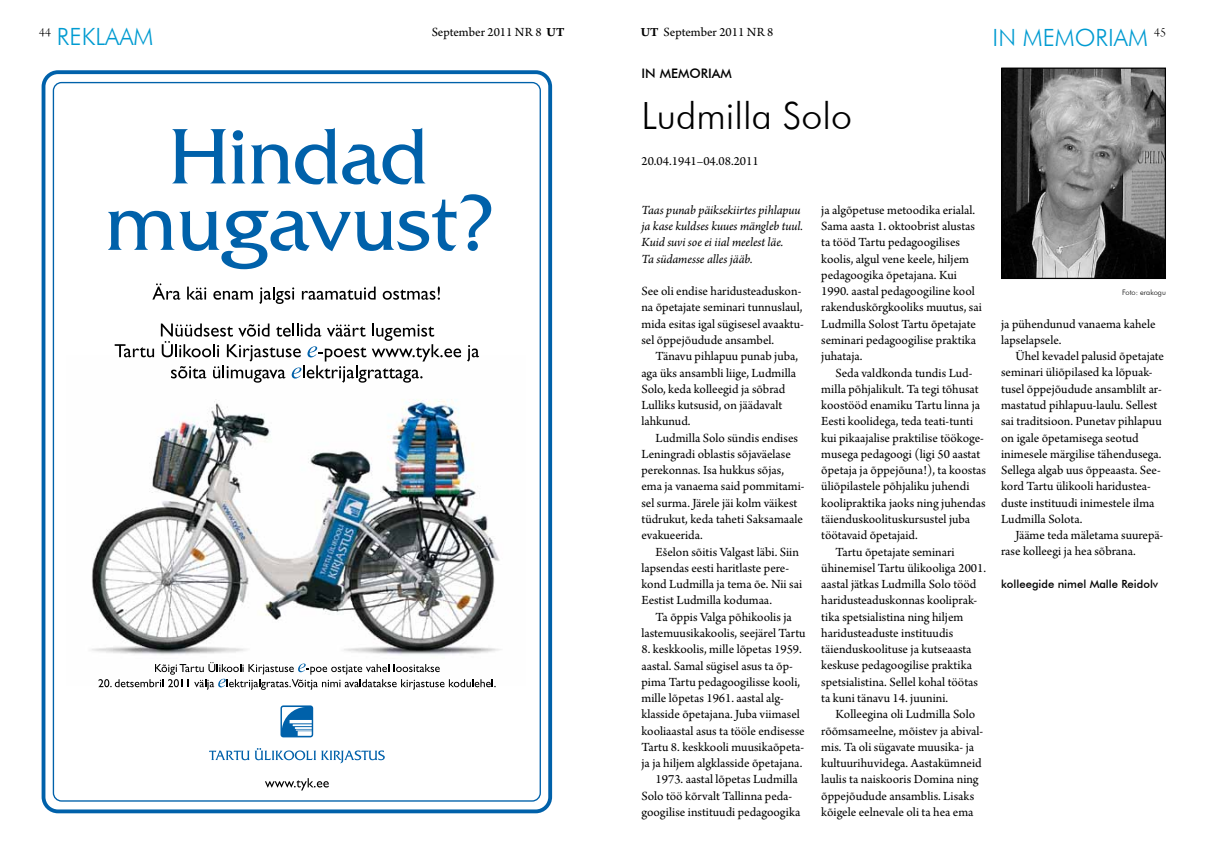
<style>
.page{position:relative;width:1205px;height:851px;background:#fff}
.page>*{position:absolute;margin:0;border:0;box-sizing:border-box;transform-origin:0 0}
.t1{font:300 37.5px "Futura BT";color:#000}
.t2{font:300 23.75px "Futura BT";color:#009bd1}
.t3{font:13.12px/16.2px "Arno Pro";color:#000}
.t4{font:italic 13.12px/16.2px "Arno Pro";letter-spacing:-.005em;color:#000}
.t5{font:500 13.12px "Futura BT";color:#000}
.t6{font:13.12px "Arno Pro Light Display";color:#000}
.t7{font:500 11.25px "Futura BT";color:#000}
.t8{font:300 7.5px "Futura BT";color:#000}
.s1{font-weight:700}
</style>
<div class="page">
<img style="left:1003px;top:70px;width:161px;height:207px">
<div style="left:1001px;top:68px;width:165px;height:211px;border:1px solid #000"></div>
<div style="left:42px;top:70px;width:510px;height:743px;border:4px solid #0061aa;border-radius:14px"></div>
<img style="left:91px;top:356px;width:410px;height:299px">
<svg style="left:209px;top:748px;width:176px;height:15px"></svg>
<svg style="left:280px;top:705px;width:33px;height:32px"></svg>
<svg style="left:172px;top:129px;width:54px;height:54px"></svg>
<svg style="left:232px;top:130px;width:13px;height:53px"></svg>
<svg style="left:251px;top:128px;width:174px;height:56px"></svg>
<svg style="left:108px;top:194px;width:383px;height:75px"></svg>
<svg style="left:152px;top:283px;width:28px;height:17px"></svg>
<svg style="left:187px;top:286px;width:19px;height:14px"></svg>
<svg style="left:213px;top:291px;width:40px;height:9px"></svg>
<svg style="left:259px;top:287px;width:35px;height:17px"></svg>
<svg style="left:302px;top:286px;width:74px;height:14px"></svg>
<svg style="left:383px;top:286px;width:57px;height:14px"></svg>
<svg style="left:98px;top:662px;width:398px;height:27px"></svg>
<svg style="left:265px;top:778px;width:64px;height:12px"></svg>
<svg style="left:115px;top:344px;width:39px;height:13px"></svg>
<svg style="left:467px;top:345px;width:12px;height:16px"></svg>
<svg style="left:161px;top:323px;width:300px;height:59px"></svg>
<h2 class="t2" style="left:57px;top:22px;width:27px">REKLAAM</h2>
<h2 class="t2" style="left:992px;top:23px;width:49px">IN MEMO</h2>
<h2 class="t2" style="left:1095px;top:23px;width:26px">RIAM</h2>
<p class="t5" style="left:641px;top:65px;width:92px">IN MemoriaM</p>
<p class="t6" style="left:39px;top:25px;width:13px">44</p>
<p class="t3" style="left:432px;top:25px;width:134px">September 2011 nr 8 <span class="s1">UT</span></p>
<p class="t3" style="left:641px;top:25px;width:134px"><span class="s1">UT</span> September 2011 nr 8</p>
<p class="t6" style="left:1154px;top:25px;width:13px">45</p>
<h1 class="t1" style="left:641px;top:92px;width:212px">LUDMILLA SOLO</h1>
<p class="t3" style="left:641px;top:154px;width:119px">20.04.1941–04.08.2011</p>
<p class="t4" style="left:641px;top:202px;width:163px">Taas punab päiksekiirtes pihlapuu ja kase kuldses kuues mängleb tuul.<br>Kuid suvi soe ei iial meelest läe.<br>Ta südamesse alles jääb.</p>
<p class="t3" style="left:641px;top:284px;width:164px">See oli endise haridusteaduskon&shy;na õpetajate seminari tunnuslaul, mida esitas igal sügisesel avaaktu&shy;sel õppejõudude ansambel.</p>
<p class="t3" style="left:641px;top:349px;width:158px;text-indent:14px">Tänavu pihlapuu punab juba, aga üks ansambli liige, Ludmilla<br>Solo, keda kolleegid ja sõbrad<br>Lulliks kutsusid, on jäädavalt lahkunud.</p>
<p class="t3" style="left:641px;top:430px;width:164px;text-indent:14px">Ludmilla Solo sündis endises<br>Leningradi oblastis sõjaväelase perekonnas. Isa hukkus sõjas, ema ja vanaema said pommitami&shy;sel surma. Järele jäi kolm väikest tüdrukut, keda taheti Saksamaale evakueerida.</p>
<p class="t3" style="left:641px;top:544px;width:162px;text-indent:14px">Ešelon sõitis Valgast läbi. Siin lapsendas eesti haritlaste pere&shy;kond Ludmilla ja tema õe. Nii sai<br>Eestist Ludmilla kodumaa.</p>
<p class="t3" style="left:641px;top:609px;width:166px;text-align:center">Ta õppis Valga põhikoolis ja lastemuusikakoolis, seejärel Tartu</p>
<p class="t3" style="left:641px;top:641px;width:162px">8. keskkoolis, mille lõpetas 1959.</p>
<p class="t3" style="left:641px;top:658px;width:153px">aastal. Samal sügisel asus ta õp-</p>
<p class="t3" style="left:641px;top:674px;width:160px">pima Tartu pedagoogilisse kooli,</p>
<p class="t3" style="left:641px;top:690px;width:144px">mille lõpetas 1961. aastal alg-</p>
<p class="t3" style="left:641px;top:706px;width:160px">klasside õpetajana. Juba viimasel</p>
<p class="t3" style="left:641px;top:723px;width:165px">kooliaastal asus ta tööle endisesse</p>
<p class="t3" style="left:641px;top:739px;width:164px">Tartu 8. keskkooli muusikaõpeta-</p>
<p class="t3" style="left:641px;top:755px;width:162px">ja ja hiljem algklasside õpetajana.</p>
<p class="t3" style="left:656px;top:771px;width:144px">1973. aastal lõpetas Ludmilla</p>
<p class="t3" style="left:641px;top:788px;width:152px">Solo töö kõrvalt Tallinna peda-</p>
<p class="t3" style="left:641px;top:804px;width:160px">googilise instituudi pedagoogika</p>
<p class="t3" style="left:821px;top:202px;width:162px">ja algõpetuse metoodika erialal.<br>Sama aasta 1. oktoobrist alustas ta tööd Tartu pedagoogilises koolis, algul vene keele, hiljem pedagoogika õpetajana. Kui<br>1990. aastal pedagoogiline kool rakenduskõrgkooliks muutus, sai<br>Ludmilla Solost Tartu õpetajate seminari pedagoogilise praktika juhataja.</p>
<p class="t3" style="left:835px;top:365px;width:138px">Seda valdkonda tundis Lud-</p>
<p class="t3" style="left:821px;top:381px;width:159px">milla põhjalikult. Ta tegi tõhusat</p>
<p class="t3" style="left:821px;top:397px;width:160px">koostööd enamiku Tartu linna ja</p>
<p class="t3" style="left:821px;top:414px;width:153px">Eesti koolidega, teda teati-tunti</p>
<p class="t3" style="left:821px;top:430px;width:164px">kui pikaajalise praktilise töökoge-</p>
<p class="t3" style="left:821px;top:446px;width:160px">musega pedagoogi (ligi 50 aastat</p>
<p class="t3" style="left:821px;top:462px;width:166px">õpetaja ja õppejõuna!), ta koostas</p>
<p class="t3" style="left:821px;top:479px;width:150px">üliõpilastele põhjaliku juhendi</p>
<p class="t3" style="left:821px;top:495px;width:166px">koolipraktika jaoks ning juhendas</p>
<p class="t3" style="left:821px;top:511px;width:150px">täienduskoolituskursustel juba</p>
<p class="t3" style="left:821px;top:527px;width:98px">töötavaid õpetajaid.</p>
<p class="t3" style="left:835px;top:544px;width:121px">Tartu õpetajate seminari</p>
<p class="t3" style="left:821px;top:560px;width:166px">ühinemisel Tartu ülikooliga 2001.</p>
<p class="t3" style="left:821px;top:576px;width:157px">aastal jätkas Ludmilla Solo tööd</p>
<p class="t3" style="left:821px;top:593px;width:157px">haridusteaduskonnas kooliprak-</p>
<p class="t3" style="left:821px;top:609px;width:144px">tika spetsialistina ning hiljem</p>
<p class="t3" style="left:821px;top:625px;width:134px">haridusteaduste instituudis</p>
<p class="t3" style="left:821px;top:641px;width:152px">täienduskoolituse ja kutseaasta</p>
<p class="t3" style="left:821px;top:658px;width:152px">keskuse pedagoogilise praktika</p>
<p class="t3" style="left:821px;top:674px;width:158px">spetsialistina. Sellel kohal töötas</p>
<p class="t3" style="left:821px;top:690px;width:128px">ta kuni tänavu 14. juunini.</p>
<p class="t3" style="left:835px;top:706px;width:141px">Kolleegina oli Ludmilla Solo</p>
<p class="t3" style="left:821px;top:723px;width:163px">rõõmsameelne, mõistev ja abival-</p>
<p class="t3" style="left:821px;top:739px;width:154px">mis. Ta oli sügavate muusika- ja</p>
<p class="t3" style="left:821px;top:755px;width:162px">kultuurihuvidega. Aastakümneid</p>
<p class="t3" style="left:821px;top:771px;width:159px">laulis ta naiskooris Domina ning</p>
<p class="t3" style="left:821px;top:788px;width:154px">õppejõudude ansamblis. Lisaks</p>
<p class="t3" style="left:821px;top:804px;width:154px">kõigele eelnevale oli ta hea ema</p>
<p class="t8" style="left:1122px;top:288px;width:45px">FOTO: ERAKOGU</p>
<p class="t3" style="left:1001px;top:316px;width:156px">ja pühendunud vanaema kahele lapselapsele.</p>
<p class="t3" style="left:1001px;top:349px;width:164px;text-indent:14px">Ühel kevadel palusid õpetajate seminari üliõpilased ka lõpuak&shy;tusel õppejõudude ansamblilt ar&shy;mastatud pihlapuu-laulu. Sellest sai traditsioon. Punetav pihlapuu on igale õpetamisega seotud inimesele märgilise tähendusega.<br>Sellega algab uus õppeaasta. See&shy;kord Tartu ülikooli haridustea&shy;duste instituudi inimestele ilma<br>Ludmilla Solota.</p>
<p class="t3" style="left:1001px;top:527px;width:164px;text-indent:14px">Jääme teda mäletama suurepä&shy;rase kolleegi ja hea sõbrana.</p>
<p class="t7" style="left:1001px;top:577px;width:159px">kolleegide nimel Malle Reidolv</p>
</div>
